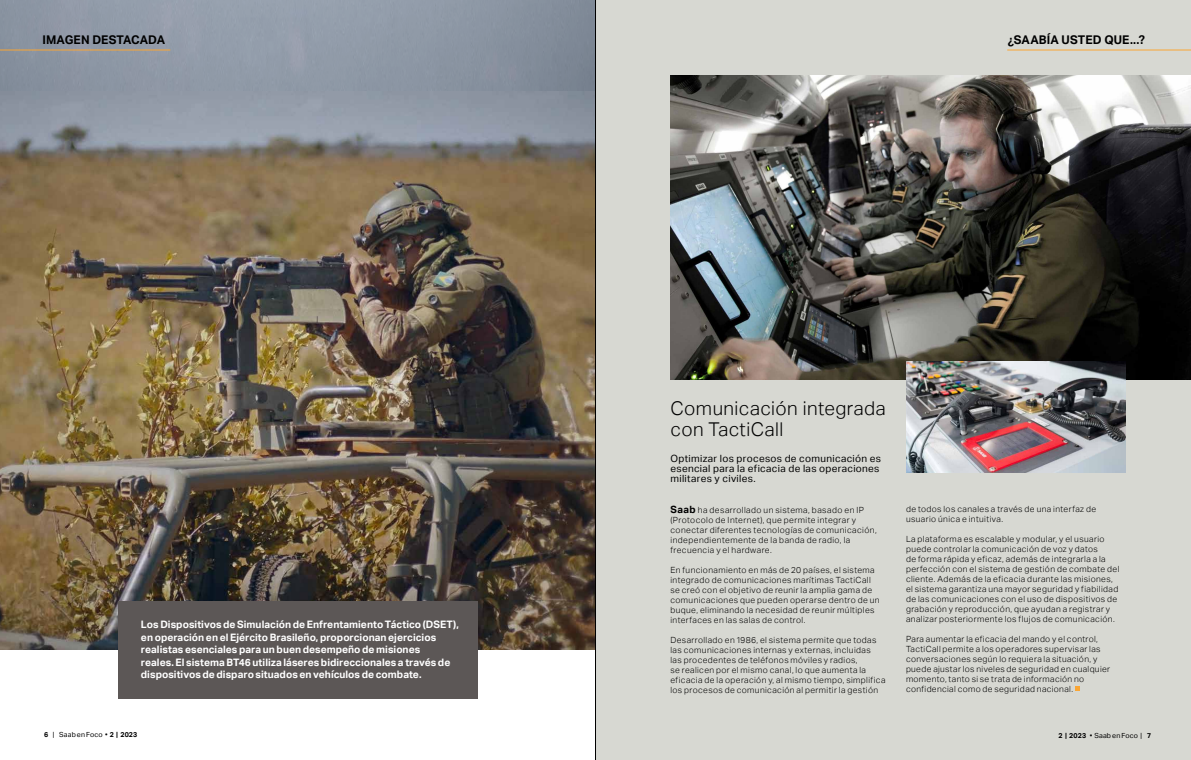
<style>
.page{position:relative;width:1191px;height:760px;background:#fff}
.page>*{position:absolute;margin:0;border:0;box-sizing:border-box;transform-origin:0 0}
.t1{font:300 19px/21px "Aktiv Grotesk";letter-spacing:.02em;color:#000}
.t2{font:700 12px "Aktiv Grotesk";letter-spacing:.01em;color:#000}
.t3{font:700 10.2px/12.4px "Aktiv Grotesk";color:#fff}
.t4{font:10px/10px "Aktiv Grotesk";letter-spacing:.03em;color:#000}
.t5{font:300 8.5px/10px "Aktiv Grotesk";letter-spacing:.045em;color:#000}
.t6{font:7px "Aktiv Grotesk";letter-spacing:.02em;color:#000}
.s1{font-weight:700}
.s2{font-weight:700;font-size:10px}
</style>
<div class="page">
<div style="left:595px;top:0;width:596px;height:760px;background:#d7d8d2"></div>
<img style="left:670px;top:75px;width:521px;height:305px">
<img style="left:906px;top:361px;width:220px;height:112px">
<img style="left:0;top:0;width:595px;height:650px">
<div style="left:118px;top:601px;width:359px;height:97px;background:#5c5756"></div>
<svg style="left:1075px;top:686px;width:4px;height:5px"></svg>
<hr style="left:0;top:49px;width:170px;height:1px;background:#faa634">
<hr style="left:1007px;top:49px;width:184px;height:1px;background:#faa634">
<hr style="left:595px;top:0;width:1px;height:760px;background:#000">
<h2 class="t2" style="left:43px;top:33px;width:124px">IMAGEN DESTACADA</h2>
<h2 class="t2" style="left:1008px;top:33px;width:139px">¿SAABÍA USTED QUE...?</h2>
<p class="t3" style="left:141px;top:618px;width:319px">Los Dispositivos de Simulación de Enfrentamiento Táctico (DSET), en operación en el Ejército Brasileño, proporcionan ejercicios realistas esenciales para un buen desempeño de misiones<br>reales. El sistema BT46 utiliza láseres bidireccionales a través de dispositivos de disparo situados en vehículos de combate.</p>
<p class="t6" style="left:44px;top:730px;width:95px"><span class="s1">6</span> | Saab en Foco • <span class="s1">2 | 2023</span></p>
<h1 class="t1" style="left:670px;top:398px;width:217px">Comunicación integrada con TactiCall</h1>
<p class="t4" style="left:670px;top:454px;width:212px">Optimizar los procesos de comunicación es esencial para la eficacia de las operaciones militares y civiles.</p>
<p class="t5" style="left:670px;top:505px;width:208px"><span class="s2">Saab</span> ha desarrollado un sistema, basado en IP (Protocolo de Internet), que permite integrar y conectar diferentes tecnologías de comunicación, independientemente de la banda de radio, la frecuencia y el hardware.</p>
<p class="t5" style="left:670px;top:565px;width:211px">En funcionamiento en más de 20 países, el sistema integrado de comunicaciones marítimas TactiCall se creó con el objetivo de reunir la amplia gama de comunicaciones que pueden operarse dentro de un buque, eliminando la necesidad de reunir múltiples interfaces en las salas de control.</p>
<p class="t5" style="left:670px;top:635px;width:216px">Desarrollado en 1986, el sistema permite que todas las comunicaciones internas y externas, incluidas<br>las procedentes de teléfonos móviles y radios,<br>se realicen por el mismo canal, lo que aumenta la eficacia de la operación y, al mismo tiempo, simplifica los procesos de comunicación al permitir la gestión</p>
<p class="t5" style="left:906px;top:504px;width:192px">de todos los canales a través de una interfaz de usuario única e intuitiva.</p>
<p class="t5" style="left:906px;top:534px;width:215px">La plataforma es escalable y modular, y el usuario puede controlar la comunicación de voz y datos<br>de forma rápida y eficaz, además de integrarla a la perfección con el sistema de gestión de combate del cliente. Además de la eficacia durante las misiones, el sistema garantiza una mayor seguridad y fiabilidad de las comunicaciones con el uso de dispositivos de grabación y reproducción, que ayudan a registrar y analizar posteriormente los flujos de comunicación.</p>
<p class="t5" style="left:906px;top:634px;width:205px">Para aumentar la eficacia del mando y el control, TactiCall permite a los operadores supervisar las conversaciones según lo requiera la situación, y puede ajustar los niveles de seguridad en cualquier momento, tanto si se trata de información no confidencial como de seguridad nacional.</p>
<p class="t6" style="left:1058px;top:731px;width:94px"><span class="s1">2 | 2023</span> • Saab en Foco | <span class="s1">7</span></p>
</div>
